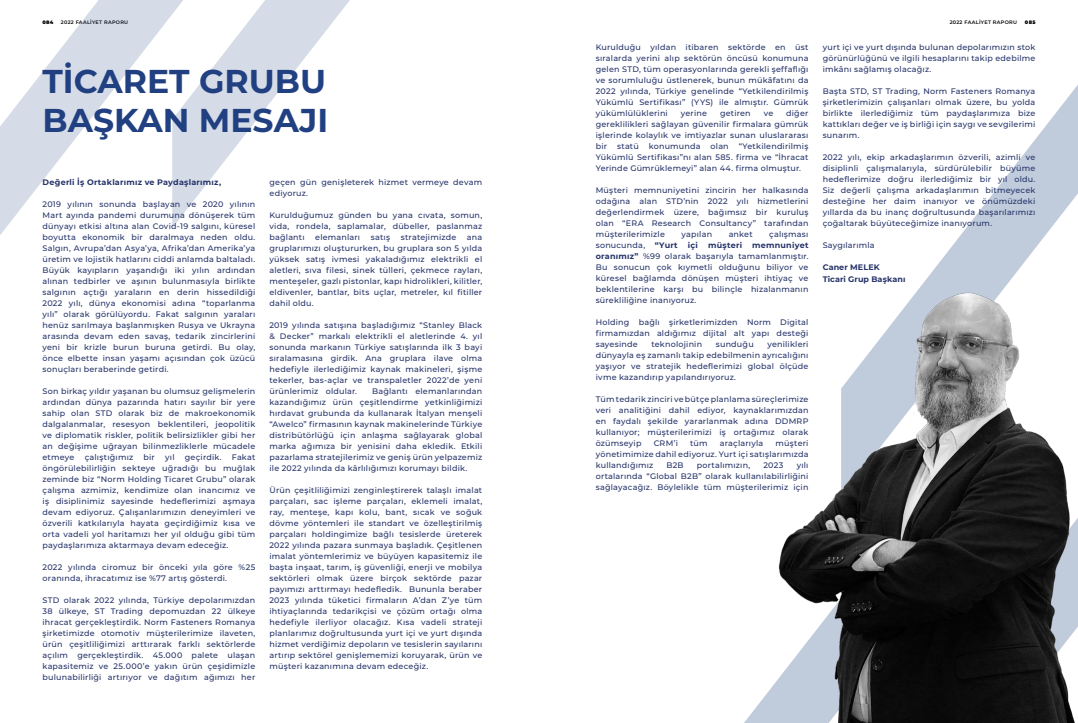
<style>
.page{position:relative;width:1078px;height:723px;background:#fff}
.page>*{position:absolute;margin:0;border:0;box-sizing:border-box;transform-origin:0 0}
.t1{font:700 33px/39.6px "Montserrat";color:#214082}
.t2{font:500 8px/11px "Montserrat";letter-spacing:.025em;color:#243268;text-align:justify}
.t3{font:700 8px/12px "Montserrat";letter-spacing:.025em;color:#243268}
.t4{font:600 5px "Montserrat";letter-spacing:.05em;color:#000}
.t5{font:900 5px "Montserrat";letter-spacing:.05em;color:#000}
.s1{font-weight:700}
</style>
<div class="page">
<svg style="left:0;top:0;width:349px;height:235px"></svg>
<svg style="left:941px;top:86px;width:136px;height:175px"></svg>
<img style="left:768px;top:261px;width:309px;height:462px">
<p class="t5" style="left:43px;top:18px;width:12px">084</p>
<p class="t4" style="left:61px;top:18px;width:69px">2022 FAALIYET RAPORU</p>
<p class="t4" style="left:949px;top:18px;width:69px">2022 FAALIYET RAPORU</p>
<p class="t5" style="left:1024px;top:18px;width:12px">085</p>
<h1 class="t1" style="left:43px;top:59px;width:287px">TİCARET GRUBU<br>BAŞKAN MESAJI</h1>
<p class="t3" style="left:43px;top:176px;width:180px">Değerli İş Ortaklarımız ve Paydaşlarımız,</p>
<p class="t2" style="left:43px;top:198px;width:214px">2019 yılının sonunda başlayan ve 2020 yılının Mart ayında pandemi durumuna dönüşerek tüm dünyayı etkisi altına alan Covid-19 salgını, küresel boyutta ekonomik bir daralmaya neden oldu.<br>Salgın, Avrupa’dan Asya’ya, Afrika’dan Amerika’ya üretim ve lojistik hatlarını ciddi anlamda baltaladı.<br>Büyük kayıpların yaşandığı iki yılın ardından alınan tedbirler ve aşının bulunmasıyla birlikte salgının açtığı yaraların en derin hissedildiği 2022 yılı, dünya ekonomisi adına “toparlanma yılı” olarak görülüyordu. Fakat salgının yaraları henüz sarılmaya başlanmışken Rusya ve Ukrayna arasında devam eden savaş, tedarik zincirlerini yeni bir krizle burun buruna getirdi. Bu olay, önce elbette insan yaşamı açısından çok üzücü sonuçları beraberinde getirdi.</p>
<p class="t2" style="left:43px;top:385px;width:214px">Son birkaç yıldır yaşanan bu olumsuz gelişmelerin ardından dünya pazarında hatırı sayılır bir yere sahip olan STD olarak biz de makroekonomik dalgalanmalar, resesyon beklentileri, jeopolitik ve diplomatik riskler, politik belirsizlikler gibi her an değişime uğrayan bilinmezliklerle mücadele etmeye</p>
<p class="t2" style="left:85px;top:451px;width:50px">çalıştığımız</p>
<p class="t2" style="left:143px;top:451px;width:13px">bir</p>
<p class="t2" style="left:165px;top:451px;width:11px">yıl</p>
<p class="t2" style="left:185px;top:451px;width:38px">geçirdik.</p>
<p class="t2" style="left:43px;top:451px;width:214px;text-indent:189px">Fakat öngörülebilirliğin sekteye uğradığı bu muğlak zeminde biz “Norm Holding Ticaret Grubu” olarak çalışma azmimiz, kendimize olan inancımız ve iş disiplinimiz sayesinde hedeflerimizi aşmaya devam ediyoruz. Çalışanlarımızın deneyimleri ve özverili katkılarıyla hayata geçirdiğimiz kısa ve orta vadeli yol haritamızı her yıl olduğu gibi tüm paydaşlarımıza aktarmaya devam edeceğiz.</p>
<p class="t2" style="left:43px;top:561px;width:214px">2022 yılında ciromuz bir önceki yıla göre %25 oranında, ihracatımız ise %77 artış gösterdi.</p>
<p class="t2" style="left:43px;top:594px;width:214px">STD olarak 2022 yılında, Türkiye depolarımızdan 38 ülkeye, ST Trading depomuzdan 22 ülkeye ihracat gerçekleştirdik. Norm Fasteners Romanya şirketimizde otomotiv müşterilerimize ilaveten, ürün çeşitliliğimizi arttırarak farklı sektörlerde açılım gerçekleştirdik. 45.000 palete ulaşan kapasitemiz ve 25.000’e yakın ürün çeşidimizle bulunabilirliği artırıyor ve dağıtım ağımızı her</p>
<p class="t2" style="left:269px;top:176px;width:214px">geçen gün genişleterek hizmet vermeye devam ediyoruz.</p>
<p class="t2" style="left:269px;top:209px;width:214px">Kurulduğumuz günden bu yana cıvata, somun, vida, rondela, saplamalar, dübeller, paslanmaz bağlantı</p>
<p class="t2" style="left:315px;top:231px;width:46px">elemanları</p>
<p class="t2" style="left:371px;top:231px;width:21px">satış</p>
<p class="t2" style="left:400px;top:231px;width:57px">stratejimizde</p>
<p class="t2" style="left:269px;top:231px;width:214px;text-indent:197px">ana gruplarımızı oluştururken, bu gruplara son 5 yılda yüksek satış ivmesi yakaladığımız elektrikli el aletleri, sıva filesi, sinek tülleri, çekmece rayları, menteşeler, gazlı pistonlar, kapı hidrolikleri, kilitler, eldivenler, bantlar, bits uçlar, metreler, kıl fitiller dahil oldu.</p>
<p class="t2" style="left:269px;top:319px;width:214px">2019 yılında satışına başladığımız “Stanley Black &amp; Decker” markalı elektrikli el aletlerinde 4. yıl sonunda markanın Türkiye satışlarında ilk 3 bayi sıralamasına girdik. Ana gruplara ilave olma hedefiyle ilerlediğimiz kaynak makineleri, şişme tekerler, bas-açlar ve transpaletler 2022’de yeni ürünlerimiz oldular.</p>
<p class="t2" style="left:269px;top:385px;width:214px;text-indent:102px">Bağlantı elemanlarından kazandığımız ürün çeşitlendirme yetkinliğimizi hırdavat grubunda da kullanarak İtalyan menşeli “Awelco” firmasının kaynak makinelerinde Türkiye distribütörlüğü için anlaşma sağlayarak global marka ağımıza bir yenisini daha ekledik. Etkili pazarlama stratejilerimiz ve geniş ürün yelpazemiz ile 2022 yılında da kârlılığımızı korumayı bildik.</p>
<p class="t2" style="left:269px;top:484px;width:214px">Ürün çeşitliliğimizi zenginleştirerek talaşlı imalat parçaları, sac işleme parçaları, eklemeli imalat, ray, menteşe, kapı kolu, bant, sıcak ve soğuk dövme yöntemleri ile standart ve özelleştirilmiş parçaları holdingimize bağlı tesislerde üreterek 2022 yılında pazara sunmaya başladık. Çeşitlenen imalat yöntemlerimiz ve büyüyen kapasitemiz ile başta inşaat, tarım, iş güvenliği, enerji ve mobilya sektörleri olmak üzere birçok sektörde pazar payımızı arttırmayı hedefledik. Bununla beraber 2023 yılında tüketici firmaların A’dan Z’ye tüm ihtiyaçlarında tedarikçisi ve çözüm ortağı olma hedefiyle ilerliyor olacağız. Kısa vadeli strateji planlarımız doğrultusunda yurt içi ve yurt dışında hizmet verdiğimiz depoların ve tesislerin sayılarını artırıp sektörel genişlememizi koruyarak, ürün ve müşteri kazanımına devam edeceğiz.</p>
<p class="t2" style="left:595px;top:42px;width:214px">Kurulduğu yıldan itibaren sektörde en üst sıralarda yerini alıp sektörün öncüsü konumuna gelen STD, tüm operasyonlarında gerekli şeffaflığı ve sorumluluğu üstlenerek, bunun mükâfatını da 2022 yılında, Türkiye genelinde “Yetkilendirilmiş Yükümlü Sertifikası” (YYS) ile almıştır. Gümrük yükümlülüklerini</p>
<p class="t2" style="left:595px;top:108px;width:214px;text-indent:190px">diğer gereklilikleri sağlayan güvenilir firmalara gümrük işlerinde kolaylık ve imtiyazlar sunan uluslararası bir</p>
<p class="t2" style="left:680px;top:108px;width:28px">yerine</p>
<p class="t2" style="left:719px;top:108px;width:32px">getiren</p>
<p class="t2" style="left:763px;top:108px;width:11px">ve</p>
<p class="t2" style="left:595px;top:141px;width:214px;text-indent:143px">“Yetkilendirilmiş Yükümlü Sertifikası”nı alan 585. firma ve “İhracat Yerinde Gümrüklemeyi” alan 44. firma olmuştur.</p>
<p class="t2" style="left:595px;top:185px;width:214px">Müşteri memnuniyetini zincirin her halkasında odağına alan STD’nin 2022 yılı hizmetlerini değerlendirmek üzere, bağımsız bir kuruluş olan “ERA Research Consultancy” tarafından müşterilerimizle</p>
<p class="t2" style="left:617px;top:141px;width:23px">statü</p>
<p class="t2" style="left:648px;top:141px;width:53px">konumunda</p>
<p class="t2" style="left:710px;top:141px;width:20px">olan</p>
<p class="t2" style="left:681px;top:229px;width:32px">yapılan</p>
<p class="t2" style="left:728px;top:229px;width:25px">anket</p>
<p class="t2" style="left:769px;top:229px;width:41px">çalışması</p>
<p class="t2" style="left:595px;top:240px;width:214px;text-indent:156px"><span class="s1">memnuniyet oranımız”</span> %99 olarak başarıyla tamamlanmıştır.<br>Bu sonucun çok kıymetli olduğunu biliyor ve küresel bağlamda dönüşen müşteri ihtiyaç ve beklentilerine karşı bu bilinçle hizalanmanın sürekliliğine inanıyoruz.</p>
<p class="t2" style="left:595px;top:317px;width:214px">Holding bağlı şirketlerimizden Norm Digital firmamızdan aldığımız dijital alt yapı desteği sayesinde</p>
<p class="t2" style="left:595px;top:240px;width:83px">sonucunda, <span class="s1">“Yurt</span></p>
<p class="t3" style="left:687px;top:239px;width:12px">içi</p>
<p class="t3" style="left:708px;top:239px;width:36px">müşteri</p>
<p class="t2" style="left:651px;top:339px;width:52px">teknolojinin</p>
<p class="t2" style="left:715px;top:339px;width:39px">sunduğu</p>
<p class="t2" style="left:595px;top:339px;width:214px;text-indent:172px">yenilikleri dünyayla eş zamanlı takip edebilmenin ayrıcalığını yaşıyor ve stratejik hedeflerimizi global ölçüde ivme kazandırıp yapılandırıyoruz.</p>
<p class="t2" style="left:595px;top:394px;width:214px">Tüm tedarik zinciri ve bütçe planlama süreçlerimize veri analitiğini dahil ediyor, kaynaklarımızdan en faydalı şekilde yararlanmak adına DDMRP kullanıyor; müşterilerimizi iş ortağımız olarak özümseyip</p>
<p class="t2" style="left:653px;top:438px;width:26px">CRM’i</p>
<p class="t2" style="left:690px;top:438px;width:19px">tüm</p>
<p class="t2" style="left:719px;top:438px;width:45px">araçlarıyla</p>
<p class="t2" style="left:595px;top:438px;width:214px;text-indent:180px">müşteri yönetimimize dahil ediyoruz. Yurt içi satışlarımızda kullandığımız</p>
<p class="t2" style="left:595px;top:460px;width:214px;text-indent:201px">yılı ortalarında “Global B2B” olarak kullanılabilirliğini sağlayacağız. Böylelikle tüm müşterilerimiz için</p>
<p class="t2" style="left:666px;top:460px;width:19px">B2B</p>
<p class="t2" style="left:696px;top:460px;width:55px">portalımızın,</p>
<p class="t2" style="left:763px;top:460px;width:22px">2023</p>
<p class="t2" style="left:822px;top:42px;width:214px">yurt içi ve yurt dışında bulunan depolarımızın stok görünürlüğünü ve ilgili hesaplarını takip edebilme imkânı sağlamış olacağız.</p>
<p class="t2" style="left:822px;top:86px;width:214px">Başta STD, ST Trading, Norm Fasteners Romanya şirketlerimizin çalışanları olmak üzere, bu yolda birlikte ilerlediğimiz tüm paydaşlarımıza bize kattıkları değer ve iş birliği için saygı ve sevgilerimi sunarım.</p>
<p class="t2" style="left:822px;top:152px;width:214px">2022 yılı, ekip arkadaşlarımın özverili, azimli ve disiplinli çalışmalarıyla, sürdürülebilir büyüme hedeflerimize doğru ilerlediğimiz bir yıl oldu.<br>Siz değerli çalışma arkadaşlarımın bitmeyecek desteğine her daim inanıyor ve önümüzdeki yıllarda da bu inanç doğrultusunda başarılarımızı çoğaltarak büyüteceğimize inanıyorum.</p>
<p class="t2" style="left:822px;top:240px;width:53px">Saygılarımla</p>
<p class="t3" style="left:822px;top:261px;width:84px">Caner MELEK<br>Ticari Grup Başkanı</p>
</div>
